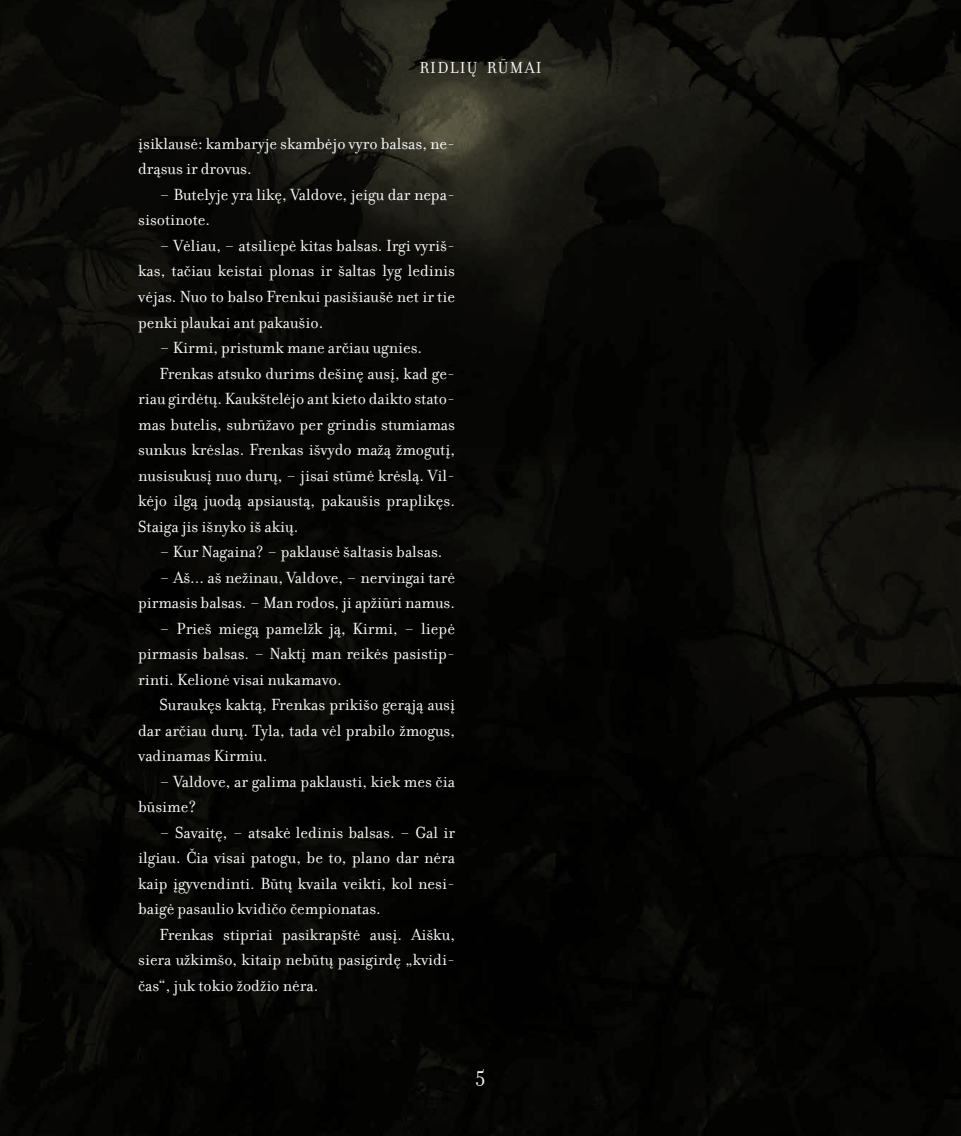
<style>
.page{position:relative;width:961px;height:1136px;background:#fff}
.page>*{position:absolute;margin:0;border:0;box-sizing:border-box;transform-origin:0 0}
.t1{font:22.5px "Filosofia";color:#fcfcfc}
.t2{font:17.4px/25.5px "Filosofia";color:#fcfcfc;text-align:justify}
.t3{font:17.25px "Filosofia OT Lining";letter-spacing:.075em;color:#fcfcfc}
</style>
<div class="page">
<img style="left:0;top:0;width:961px;height:1135px">
<p class="t3" style="left:419px;top:58px;width:124px">RIDLIŲ RŪMAI</p>
<p class="t2" style="left:138px;top:131px;width:318px">įsiklausė: kambaryje skambėjo vyro balsas, ne&shy;drąsus ir drovus.</p>
<p class="t2" style="left:138px;top:182px;width:318px;text-indent:21px">– Butelyje yra likę, Valdove, jeigu dar nepa&shy;sisotinote.</p>
<p class="t2" style="left:138px;top:233px;width:318px;text-indent:21px">– Vėliau, – atsiliepė kitas balsas. Irgi vyriš&shy;kas, tačiau keistai plonas ir šaltas lyg ledinis vėjas. Nuo to balso Frenkui pasišiaušė net ir tie penki plaukai ant pakaušio.</p>
<p class="t2" style="left:159px;top:335px;width:264px">– Kirmi, pristumk mane arčiau ugnies.</p>
<p class="t2" style="left:159px;top:360px;width:297px">Frenkas atsuko durims dešinę ausį, kad ge-</p>
<p class="t2" style="left:138px;top:386px;width:318px">riau girdėtų. Kaukštelėjo ant kieto daikto stato-</p>
<p class="t2" style="left:138px;top:411px;width:318px">mas butelis, subrūžavo per grindis stumiamas</p>
<p class="t2" style="left:138px;top:437px;width:318px">sunkus krėslas. Frenkas išvydo mažą žmogutį,</p>
<p class="t2" style="left:138px;top:462px;width:318px">nusisukusį nuo durų, – jisai stūmė krėslą. Vil-</p>
<p class="t2" style="left:138px;top:488px;width:318px">kėjo ilgą juodą apsiaustą, pakaušis praplikęs.</p>
<p class="t2" style="left:138px;top:513px;width:162px">Staiga jis išnyko iš akių.</p>
<p class="t2" style="left:159px;top:539px;width:285px">– Kur Nagaina? – paklausė šaltasis balsas.</p>
<p class="t2" style="left:138px;top:564px;width:318px;text-align:right">– Aš... aš nežinau, Valdove, – nervingai tarė pirmasis balsas. – Man rodos, ji apžiūri namus.</p>
<p class="t2" style="left:138px;top:615px;width:318px;text-indent:21px">– Prieš miegą pamelžk ją, Kirmi, – liepė pirmasis balsas. – Naktį man reikės pasistip&shy;rinti. Kelionė visai nukamavo.</p>
<p class="t2" style="left:138px;top:692px;width:318px;text-indent:21px">Suraukęs kaktą, Frenkas prikišo gerąją ausį dar arčiau durų. Tyla, tada vėl prabilo žmogus, vadinamas Kirmiu.</p>
<p class="t2" style="left:138px;top:768px;width:318px;text-indent:21px">– Valdove, ar galima paklausti, kiek mes čia būsime?</p>
<p class="t2" style="left:138px;top:820px;width:318px;text-indent:21px">– Savaitę, – atsakė ledinis balsas. – Gal ir ilgiau. Čia visai patogu, be to, plano dar nėra kaip įgyvendinti. Būtų kvaila veikti, kol nesi&shy;baigė pasaulio kvidičo čempionatas.</p>
<p class="t2" style="left:138px;top:921px;width:318px;text-indent:21px">Frenkas stipriai pasikrapštė ausį. Aišku, siera užkimšo, kitaip nebūtų pasigirdę „kvidi&shy;čas“, juk tokio žodžio nėra.</p>
<p class="t1" style="left:476px;top:1059px;width:11px">5</p>
</div>
